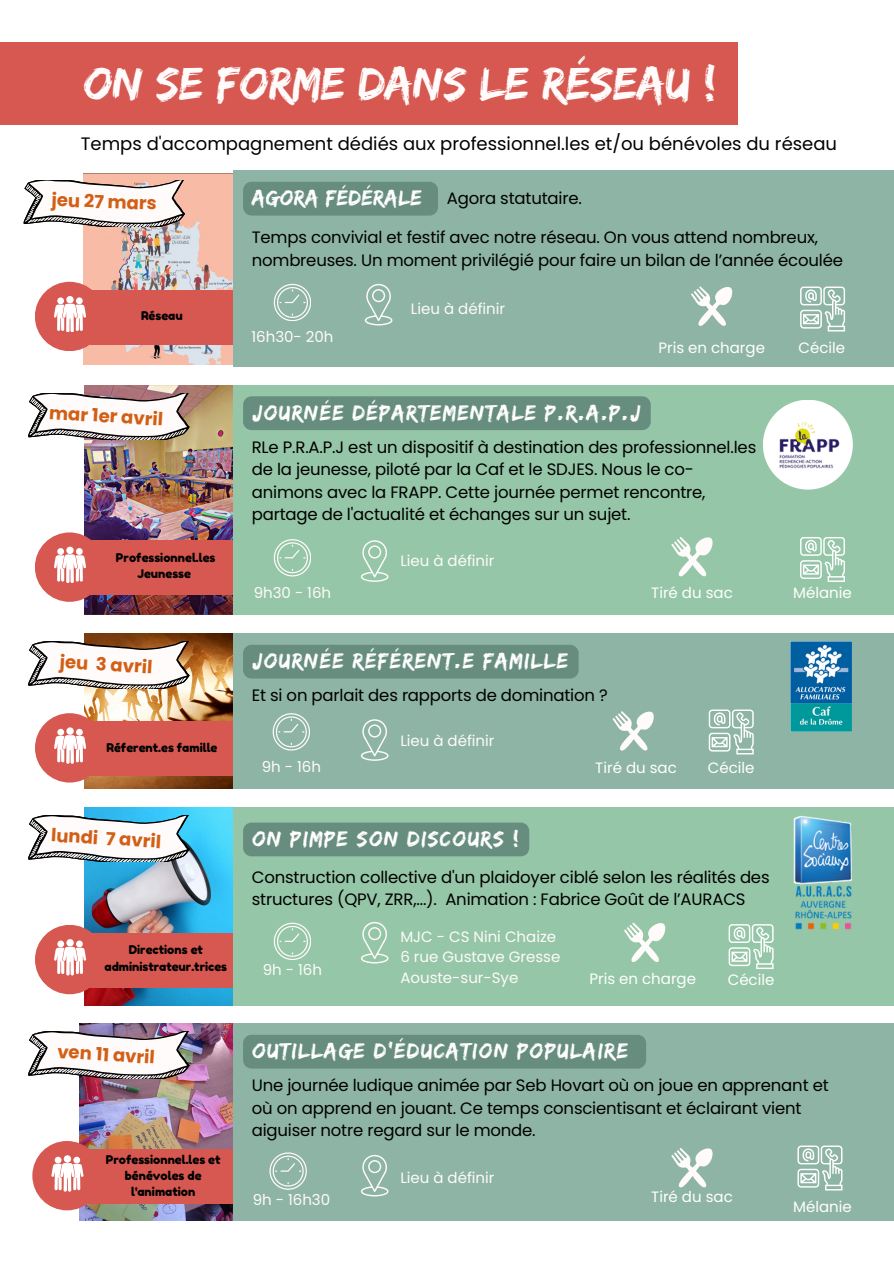
<style>
.page{position:relative;width:894px;height:1264px;background:#fff}
.page>*{position:absolute;margin:0;border:0;box-sizing:border-box;transform-origin:0 0}
.t1{font:48px "Edo";color:#fefbfa}
.t2{font:22.5px "Edo";letter-spacing:.06em;color:#fff}
.t3{font:22.5px "Edo";letter-spacing:.02em;color:#fff}
.t4{font:18px "Poppins";color:#000}
.t5{font:700 18px "Poppins";color:#d25f15}
.t6{font:16.5px/22.5px "Poppins";letter-spacing:-.01em;color:#000}
.t7{font:15px/20.2px "Poppins";color:#fefbfa}
.t8{font:15px "Poppins";color:#fff}
.t9{font:12px/16px "Fredoka One";color:#000;text-align:center}
</style>
<div class="page">
<img style="left:83px;top:174px;width:150px;height:191px">
<div style="left:90px;top:290px;width:148px;height:54px;background:#d65850"></div>
<img style="left:84px;top:385px;width:149px;height:229px">
<img style="left:84px;top:807px;width:149px;height:198px">
<img style="left:84px;top:633px;width:149px;height:155px">
<div style="left:233px;top:170px;width:660px;height:197px;background:#8eb4a6"></div>
<svg style="left:23px;top:180px;width:162px;height:46px"></svg>
<div style="left:35px;top:282px;width:69px;height:69px;background:#d65850;border-radius:50%"></div>
<div style="left:66px;top:296px;width:8px;height:7px;background:#fff;border-radius:50%"></div>
<div style="left:57px;top:297px;width:7px;height:7px;background:#fff;border-radius:50%"></div>
<div style="left:76px;top:297px;width:7px;height:7px;background:#fff;border-radius:50%"></div>
<svg style="left:54px;top:303px;width:32px;height:29px"></svg>
<div style="left:0;top:42px;width:737px;height:83px;background:#d65850"></div>
<svg style="left:274px;top:284px;width:37px;height:37px"></svg>
<svg style="left:800px;top:286px;width:44px;height:45px"></svg>
<svg style="left:691px;top:286px;width:41px;height:40px"></svg>
<svg style="left:28px;top:393px;width:161px;height:46px"></svg>
<svg style="left:28px;top:815px;width:161px;height:47px"></svg>
<svg style="left:28px;top:642px;width:161px;height:46px"></svg>
<div style="left:90px;top:540px;width:154px;height:55px;background:#d65850"></div>
<div style="left:35px;top:532px;width:69px;height:70px;background:#d65850;border-radius:50%"></div>
<div style="left:66px;top:546px;width:8px;height:8px;background:#fff;border-radius:50%"></div>
<div style="left:57px;top:548px;width:7px;height:7px;background:#fff;border-radius:50%"></div>
<div style="left:76px;top:548px;width:7px;height:7px;background:#fff;border-radius:50%"></div>
<svg style="left:54px;top:554px;width:32px;height:28px"></svg>
<div style="left:90px;top:933px;width:154px;height:54px;background:#d65850"></div>
<div style="left:35px;top:924px;width:69px;height:70px;background:#d65850;border-radius:50%"></div>
<div style="left:66px;top:939px;width:8px;height:7px;background:#fff;border-radius:50%"></div>
<div style="left:57px;top:940px;width:7px;height:7px;background:#fff;border-radius:50%"></div>
<div style="left:76px;top:940px;width:7px;height:7px;background:#fff;border-radius:50%"></div>
<svg style="left:54px;top:946px;width:32px;height:29px"></svg>
<div style="left:90px;top:721px;width:154px;height:54px;background:#d65850"></div>
<div style="left:35px;top:713px;width:69px;height:69px;background:#d65850;border-radius:50%"></div>
<div style="left:66px;top:727px;width:8px;height:8px;background:#fff;border-radius:50%"></div>
<div style="left:57px;top:728px;width:7px;height:7px;background:#fff;border-radius:50%"></div>
<div style="left:76px;top:728px;width:7px;height:7px;background:#fff;border-radius:50%"></div>
<svg style="left:54px;top:735px;width:32px;height:28px"></svg>
<div style="left:233px;top:385px;width:660px;height:230px;background:#95c6a7"></div>
<div style="left:233px;top:807px;width:660px;height:198px;background:#95c6a7"></div>
<div style="left:233px;top:633px;width:660px;height:155px;background:#8eb4a6"></div>
<svg style="left:361px;top:922px;width:27px;height:41px"></svg>
<svg style="left:274px;top:539px;width:37px;height:37px"></svg>
<svg style="left:274px;top:922px;width:37px;height:37px"></svg>
<svg style="left:272px;top:713px;width:38px;height:37px"></svg>
<svg style="left:800px;top:537px;width:44px;height:45px"></svg>
<svg style="left:728px;top:924px;width:45px;height:45px"></svg>
<svg style="left:708px;top:709px;width:45px;height:45px"></svg>
<svg style="left:671px;top:537px;width:41px;height:39px"></svg>
<svg style="left:624px;top:922px;width:41px;height:40px"></svg>
<svg style="left:612px;top:711px;width:41px;height:39px"></svg>
<div style="left:762px;top:400px;width:90px;height:89px;background:#fff;border-radius:50%"></div>
<img style="left:772px;top:415px;width:74px;height:60px">
<svg style="left:364px;top:284px;width:28px;height:41px"></svg>
<svg style="left:361px;top:540px;width:27px;height:42px"></svg>
<img style="left:790px;top:641px;width:61px;height:90px">
<svg style="left:361px;top:719px;width:27px;height:41px"></svg>
<img style="left:793px;top:815px;width:59px;height:115px">
<div style="left:243px;top:182px;width:195px;height:33px;background:#678d7f"></div>
<div style="left:243px;top:396px;width:407px;height:34px;background:#678d7f;border-radius:8px"></div>
<div style="left:243px;top:644px;width:335px;height:34px;background:#678d7f;border-radius:8px"></div>
<div style="left:243px;top:822px;width:286px;height:34px;background:#678d7f"></div>
<img style="left:80px;top:1023px;width:153px;height:197px">
<div style="left:88px;top:1149px;width:153px;height:54px;background:#d65850"></div>
<div style="left:233px;top:1023px;width:660px;height:197px;background:#8eb4a6"></div>
<div style="left:32px;top:1140px;width:70px;height:70px;background:#d65850;border-radius:50%"></div>
<div style="left:64px;top:1155px;width:7px;height:7px;background:#fff;border-radius:50%"></div>
<div style="left:55px;top:1156px;width:6px;height:7px;background:#fff;border-radius:50%"></div>
<div style="left:73px;top:1156px;width:7px;height:7px;background:#fff;border-radius:50%"></div>
<svg style="left:51px;top:1162px;width:33px;height:29px"></svg>
<svg style="left:361px;top:1154px;width:27px;height:42px"></svg>
<svg style="left:269px;top:1152px;width:37px;height:37px"></svg>
<svg style="left:797px;top:1145px;width:45px;height:45px"></svg>
<svg style="left:671px;top:1148px;width:41px;height:39px"></svg>
<img style="left:28px;top:1031px;width:161px;height:47px">
<div style="left:243px;top:1034px;width:403px;height:34px;background:#678d7f;border-radius:8px"></div>
<p class="t1" style="left:83px;top:55px;width:634px">ON SE FORME DANS LE RÉSEAU !</p>
<h5 class="t4" style="left:81px;top:131px;width:757px">Temps d'accompagnement dédiés aux professionnel.les et/ou bénévoles du réseau</h5>
<p class="t5" style="left:52px;top:187px;width:107px;rotate:2deg">jeu 27 mars</p>
<p class="t9" style="left:141px;top:307px;width:43px">Réseau</p>
<h2 class="t5" style="left:50px;top:399px;width:115px;rotate:4deg">mar 1er avril</h2>
<h4 class="t9" style="left:116px;top:549px;width:101px">Professionnel.les<br>Jeunesse</h4>
<h4 class="t5" style="left:61px;top:648px;width:94px;rotate:4deg">jeu 3 avril</h4>
<h5 class="t9" style="left:106px;top:739px;width:112px">Réferent.es famille</h5>
<h4 class="t5" style="left:52px;top:822px;width:112px;rotate:4deg">lundi 7 avril</h4>
<p class="t9" style="left:104px;top:942px;width:124px">Directions et administrateur.trices</p>
<h5 class="t3" style="left:252px;top:185px;width:171px">AGORA FÉDÉRALE</h5>
<p class="t6" style="left:446px;top:187px;width:136px">Agora statutaire.</p>
<h2 class="t6" style="left:252px;top:226px;width:592px">Temps convivial et festif avec notre réseau. On vous attend nombreux, nombreuses. Un moment privilégié pour faire un bilan de l’année écoulée</h2>
<p class="t7" style="left:251px;top:327px;width:84px">16h30- 20h</p>
<p class="t7" style="left:411px;top:299px;width:96px">Lieu à définir</p>
<p class="t2" style="left:252px;top:399px;width:389px">JOURNÉE DÉPARTEMENTALE P.R.A.P.J</p>
<h5 class="t8" style="left:658px;top:337px;width:108px">Pris en charge</h5>
<h5 class="t6" style="left:252px;top:435px;width:506px">RLe P.R.A.P.J est un dispositif à destination des professionnel.les de la jeunesse, piloté par la Caf et le SDJES. Nous le co&shy;animons avec la FRAPP. Cette journée permet rencontre, partage de l'actualité et échanges sur un sujet.</h5>
<p class="t7" style="left:253px;top:582px;width:79px">9h30 - 16h</p>
<h5 class="t7" style="left:400px;top:550px;width:96px">Lieu à définir</h5>
<h3 class="t2" style="left:252px;top:648px;width:317px">JOURNÉE RÉFÉRENT.E FAMILLE</h3>
<p class="t6" style="left:252px;top:684px;width:357px">Et si on parlait des rapports de domination ?</p>
<p class="t7" style="left:400px;top:731px;width:96px">Lieu à définir</p>
<h4 class="t8" style="left:651px;top:582px;width:83px">Tiré du sac</h4>
<p class="t7" style="left:261px;top:756px;width:61px">9h - 16h</p>
<p class="t8" style="left:595px;top:757px;width:83px">Tiré du sac</p>
<h2 class="t8" style="left:707px;top:757px;width:48px">Cécile</h2>
<h1 class="t8" style="left:798px;top:337px;width:48px">Cécile</h1>
<p class="t8" style="left:793px;top:582px;width:60px">Mélanie</p>
<p class="t2" style="left:252px;top:825px;width:268px">ON PIMPE SON DISCOURS !</p>
<h5 class="t6" style="left:252px;top:865px;width:519px">Construction collective d'un plaidoyer ciblé selon les réalités des structures (QPV, ZRR,...). Animation : Fabrice Goût de l’AURACS</h5>
<h5 class="t7" style="left:263px;top:959px;width:61px">9h - 16h</h5>
<h3 class="t7" style="left:400px;top:926px;width:161px">MJC - CS Nini Chaize<br>6 rue Gustave Gresse</h3>
<p class="t7" style="left:400px;top:967px;width:119px">Aouste-sur-Sye</p>
<p class="t8" style="left:589px;top:968px;width:108px">Pris en charge</p>
<p class="t8" style="left:727px;top:969px;width:48px">Cécile</p>
<p class="t5" style="left:58px;top:1038px;width:99px;rotate:4deg">ven 11 avril</p>
<p class="t2" style="left:252px;top:1038px;width:377px">OUTILLAGE D'ÉDUCATION POPULAIRE</p>
<p class="t6" style="left:252px;top:1073px;width:578px">Une journée ludique animée par Seb Hovart où on joue en apprenant et où on apprend en jouant. Ce temps conscientisant et éclairant vient aiguiser notre regard sur le monde.</p>
<h5 class="t7" style="left:400px;top:1167px;width:96px">Lieu à définir</h5>
<h5 class="t8" style="left:793px;top:1195px;width:60px">Mélanie</h5>
<h4 class="t9" style="left:106px;top:1151px;width:116px">Professionnel.les et bénévoles de l'animation</h4>
<h5 class="t7" style="left:252px;top:1189px;width:79px">9h - 16h30</h5>
<p class="t8" style="left:651px;top:1186px;width:83px">Tiré du sac</p>
</div>
